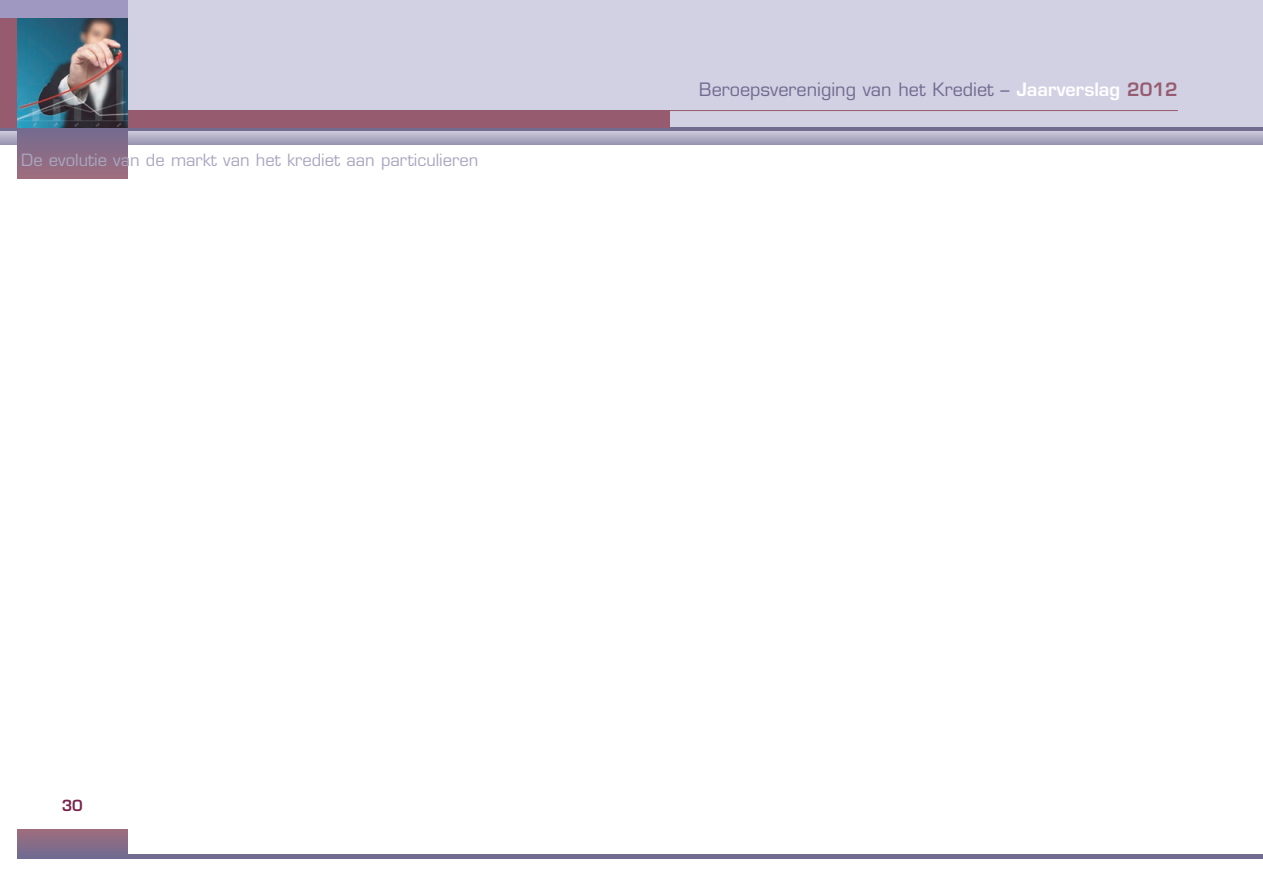
<style>
.page{position:relative;width:1263px;height:893px;background:#fff}
.page>*{position:absolute;margin:0;border:0;box-sizing:border-box;transform-origin:0 0}
.t1{font:18px "Eurostile LT Std";color:#726b90}
.t2{font:16.5px "Eurostile LT Std";color:#aaa7c0}
.t3{font:600 15px "Eurostile LT Std";color:#78234b}
.s1{font-weight:600;color:#fff}
.s2{font-weight:600;color:#965b6e}
</style>
<div class="page">
<div style="left:0;top:0;width:1263px;height:128px;background:#d2d0e3"></div>
<svg style="left:0;top:128px;width:1263px;height:4px;background:#8882a2"></svg>
<svg style="left:0;top:132px;width:1263px;height:13px;background:#aeabc3"></svg>
<div style="left:128px;top:111px;width:542px;height:17px;background:#965b6e"></div>
<hr style="left:128px;top:110px;width:1050px;height:1px;background:#965b6e">
<div style="left:17px;top:128px;width:111px;height:51px;background:linear-gradient(to bottom,#736c90,#9f6d7d)"></div>
<img style="left:17px;top:18px;width:111px;height:110px">
<div style="left:0;top:0;width:17px;height:128px;background:#965b6e"></div>
<div style="left:0;top:0;width:128px;height:18px;background:#9f99c1"></div>
<hr style="left:17px;top:855px;width:1246px;height:4px;background:#726b90">
<div style="left:17px;top:829px;width:111px;height:26px;background:linear-gradient(to bottom,#9f6d7d,#766c8f)"></div>
<p class="t2" style="left:21px;top:154px;width:459px">De evolutie van de markt van het krediet aan particulieren</p>
<p class="t1" style="left:699px;top:82px;width:480px">Beroepsvereniging van het Krediet – <span class="s1">Jaarverslag</span> <span class="s2">2012</span></p>
<p class="t3" style="left:62px;top:799px;width:23px">30</p>
</div>
